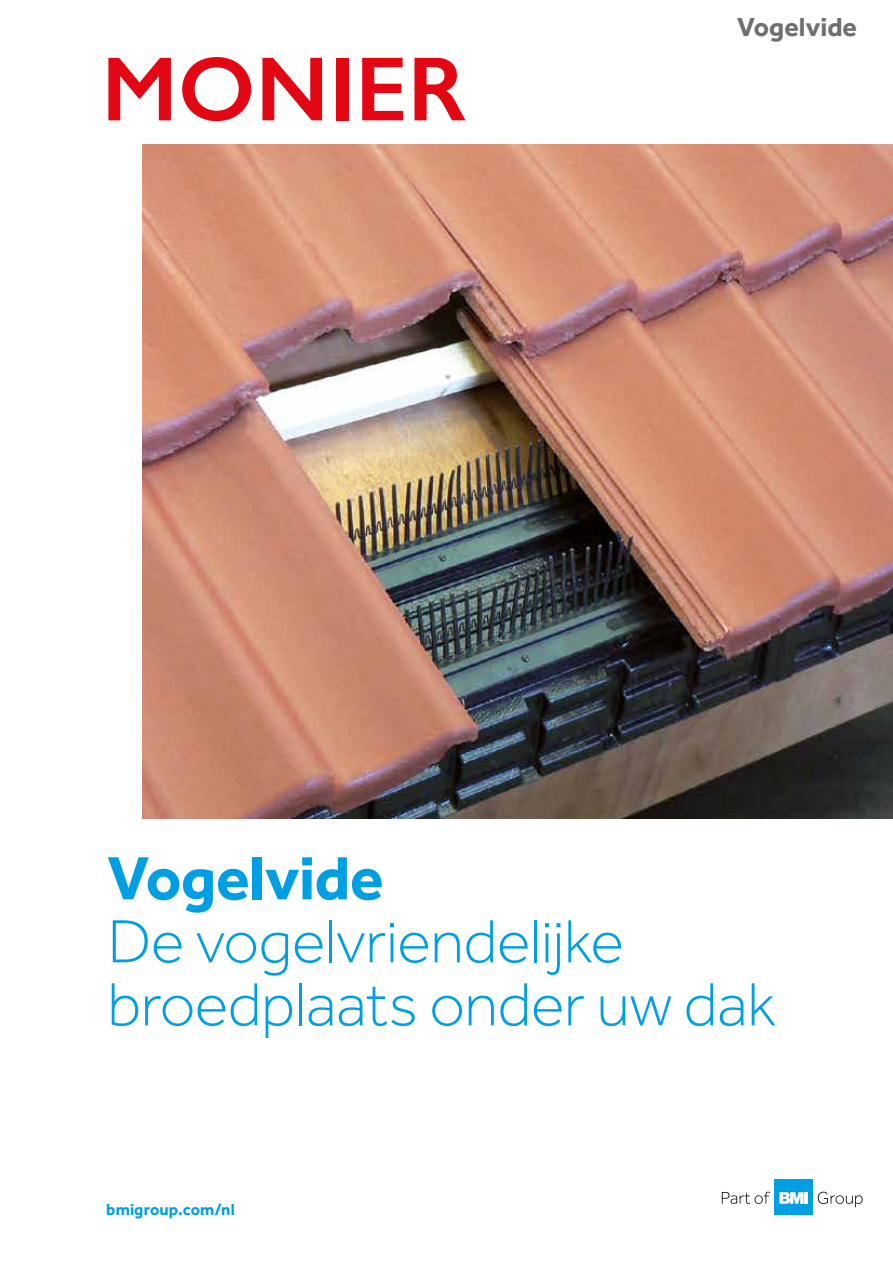
<style>
.page{position:relative;width:893px;height:1263px;background:#fff}
.page>*{position:absolute;margin:0;border:0;box-sizing:border-box;transform-origin:0 0}
.t1{font:300 63px/63px "Effra";letter-spacing:-.01em;color:#009fe3}
.t2{font:700 63px "Effra";letter-spacing:-.005em;color:#009fe3}
.t3{font:700 27px "Effra";color:#706f6f}
.t4{font:700 16.5px "Effra";letter-spacing:.005em;color:#009fe3}
</style>
<div class="page">
<img style="left:143px;top:145px;width:750px;height:674px">
<div style="left:775px;top:1179px;width:38px;height:35px;background:#009fe3"></div>
<svg style="left:779px;top:1192px;width:29px;height:12px"></svg>
<svg style="left:722px;top:1192px;width:48px;height:12px"></svg>
<svg style="left:818px;top:1192px;width:45px;height:15px"></svg>
<svg style="left:108px;top:58px;width:63px;height:62px"></svg>
<svg style="left:182px;top:57px;width:69px;height:64px"></svg>
<svg style="left:262px;top:58px;width:60px;height:62px"></svg>
<div style="left:336px;top:58px;width:12px;height:62px;background:#e30613"></div>
<svg style="left:362px;top:58px;width:41px;height:62px"></svg>
<svg style="left:414px;top:58px;width:52px;height:62px"></svg>
<p class="t3" style="left:737px;top:10px;width:121px">Vogelvide</p>
<p class="t2" style="left:107px;top:840px;width:278px">Vogelvide</p>
<p class="t1" style="left:107px;top:909px;width:670px">De vogelvriendelijke broedplaats onder uw dak</p>
<p class="t4" style="left:106px;top:1199px;width:130px">bmigroup.com/nl</p>
</div>
